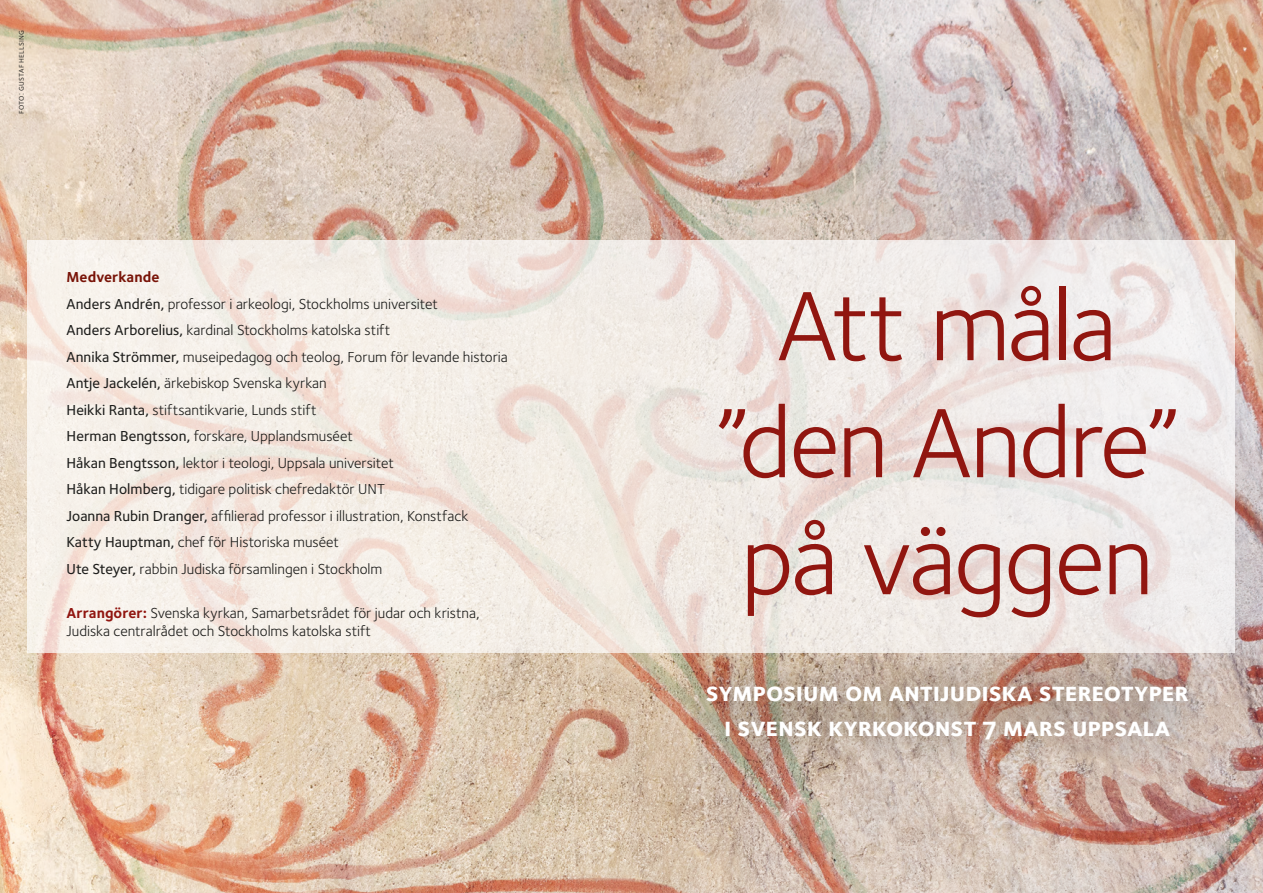
<style>
.page{position:relative;width:1263px;height:893px;background:#fff}
.page>*{position:absolute;margin:0;border:0;box-sizing:border-box;transform-origin:0 0}
.t1{font:102px/117px "Foundry Sterling Book OSF";letter-spacing:-.025em;color:#911610;text-align:center}
.t2{font:27px/34.5px "Foundry Sterling Bold Expert";letter-spacing:-.005em;color:#fff;text-align:center}
.t3{font:15px/26.5px "Foundry Sterling Book OSF";color:#1d1d1b}
.t4{font:15px "Foundry Sterling Bold OSF";letter-spacing:.005em;color:#791408}
.t5{font:9px "Foundry Sterling Book Expert";letter-spacing:.025em;color:#1d1d1b}
.s1{font-family:"Foundry Sterling Medium OSF"}
.s2{font-family:"Foundry Sterling Bold OSF";color:#911610}
</style>
<div class="page">
<img style="left:0;top:0;width:1263px;height:893px">
<svg style="left:28px;top:240px;width:1207px;height:413px;background:#f0e9e3"></svg>
<div style="left:671px;top:648px;width:552px;height:126px;background:#1d1d1b;opacity:.7"></div>
<p class="t5" style="left:16px;top:114px;width:86px;rotate:-90deg">foto: gustaf hellsing</p>
<p class="t4" style="left:67px;top:268px;width:94px">Medverkande</p>
<p class="t3" style="left:67px;top:290px;width:443px"><span class="s1">Anders Andrén,</span> professor i arkeologi, Stockholms universitet<br><span class="s1">Anders Arborelius,</span> kardinal Stockholms katolska stift<br><span class="s1">Annika Strömmer,</span> museipedagog och teolog, Forum för levande historia <span class="s1">Antje Jackelén,</span> ärkebiskop Svenska kyrkan<br><span class="s1">Heikki Ranta,</span> stiftsantikvarie, Lunds stift<br><span class="s1">Herman Bengtsson,</span> forskare, Upplandsmuséet<br><span class="s1">Håkan Bengtsson,</span> lektor i teologi, Uppsala universitet<br><span class="s1">Håkan Holmberg,</span> tidigare politisk chefredaktör UNT<br><span class="s1">Joanna Rubin Dranger,</span> affilierad professor i illustration, Konstfack<br><span class="s1">Katty Hauptman,</span> chef för Historiska muséet<br><span class="s1">Ute Steyer,</span> rabbin Judiska församlingen i Stockholm</p>
<p class="t3" style="left:67px;top:604px;width:414px;line-height:18px"><span class="s2">Arrangörer:</span> Svenska kyrkan, Samarbetsrådet för judar och kristna,<br>Judiska centralrådet och Stockholms katolska stift</p>
<h1 class="t1" style="left:715px;top:267px;width:466px">Att måla ”den Andre” på väggen</h1>
<h2 class="t2" style="left:706px;top:674px;width:485px">symposium om antijudiska stereotyper i svensk kyrkokonst 7 mars uppsala</h2>
</div>
